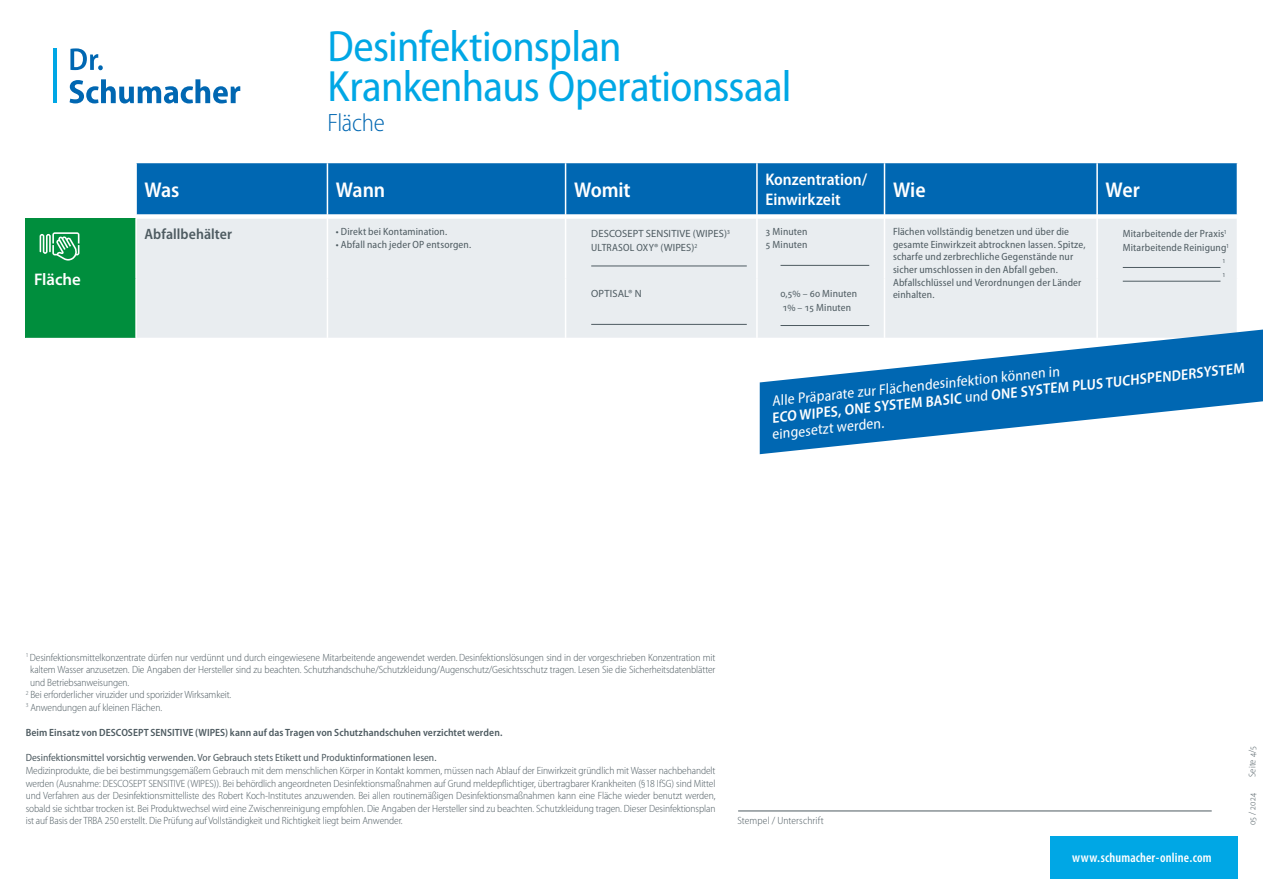
<style>
.page{position:relative;width:1263px;height:893px;background:#fff}
.page>*{position:absolute;margin:0;border:0;box-sizing:border-box;transform-origin:0 0}
.t1{font:semi-condensed 43.95px/40.2px "Myriad Pro";letter-spacing:-.015em;color:#00a7e5}
.t2{font:300 semi-condensed 25.05px "Myriad Pro";letter-spacing:-.015em;color:#0067b2}
.t3{font:600 semi-condensed 21.45px "Myriad Pro";letter-spacing:-.005em;color:#fff}
.t4{font:600 semi-condensed 16.8px/20.2px "Myriad Pro";color:#fff}
.t5{font:600 16.8px "Myriad Pro";letter-spacing:-.005em;color:#fff}
.t6{font:15px/16.5px "Myriad Variable Concept";color:#fff}
.t7{font:600 semi-condensed 15px "Myriad Pro";letter-spacing:.005em;color:#4e5b61}
.t8{font:600 condensed 13.5px "Myriad Pro";letter-spacing:.01em;color:#fff}
.t9{font:300 semi-condensed 10.5px/12.6px "Myriad Pro";letter-spacing:-.01em;color:#4e5b61;text-align:justify}
.t10{font:semi-condensed 10.5px/12.6px "Myriad Pro";letter-spacing:.01em;color:#4e5b61}
.t11{font:600 semi-condensed 10.5px "Myriad Pro";letter-spacing:.005em;color:#4e5b61}
.t12{font:10.5px/13.8px "Myriad Pro";letter-spacing:.01em;color:#4e5b61}
.t13{font:300 semi-condensed 10.5px "Myriad Pro";letter-spacing:.01em;color:#4e5b61}
.t14{font:300 semi-condensed 9.75px "Myriad Pro";letter-spacing:.02em;color:#4e5b61}
.t15{font:semi-condensed 6.15px "Myriad Pro";color:#4e5b61}
.s1{font-stretch:semi-condensed}
.s2{font-size:9.75px}
</style>
<div class="page">
<div style="left:1050px;top:836px;width:187px;height:42px;background:#00a7e5"></div>
<hr style="left:53px;top:49px;width:3px;height:54px;background:#00a7e5">
<svg style="left:70px;top:79px;width:170px;height:24px"></svg>
<svg style="left:70px;top:48px;width:33px;height:22px"></svg>
<hr style="left:738px;top:811px;width:474px;height:1px;background:#4e5b61">
<div style="left:137px;top:163px;width:1100px;height:51px;background:#0067b2"></div>
<div style="left:26px;top:219px;width:110px;height:119px;background:#008e3d"></div>
<div style="left:137px;top:219px;width:1100px;height:119px;background:#e9edf0"></div>
<hr style="left:327px;top:163px;width:1px;height:51px;background:#fff">
<hr style="left:565px;top:163px;width:1px;height:51px;background:#fff">
<hr style="left:756px;top:163px;width:2px;height:51px;background:#fff">
<hr style="left:884px;top:163px;width:1px;height:51px;background:#fff">
<hr style="left:1096px;top:163px;width:2px;height:51px;background:#fff">
<hr style="left:135px;top:219px;width:2px;height:59px;background:#fff">
<hr style="left:135px;top:278px;width:2px;height:60px;background:#fff">
<hr style="left:327px;top:219px;width:1px;height:59px;background:#fff">
<hr style="left:327px;top:278px;width:1px;height:60px;background:#fff">
<hr style="left:565px;top:219px;width:1px;height:59px;background:#fff">
<hr style="left:565px;top:278px;width:1px;height:60px;background:#fff">
<hr style="left:756px;top:219px;width:2px;height:59px;background:#fff">
<hr style="left:884px;top:219px;width:1px;height:59px;background:#fff">
<hr style="left:1096px;top:219px;width:2px;height:59px;background:#fff">
<hr style="left:1096px;top:278px;width:2px;height:60px;background:#fff">
<hr style="left:756px;top:278px;width:2px;height:60px;background:#fff">
<hr style="left:884px;top:278px;width:1px;height:60px;background:#fff">
<svg style="left:40px;top:232px;width:39px;height:29px"></svg>
<hr style="left:591px;top:266px;width:156px;height:1px;background:#4e5b61">
<hr style="left:780px;top:265px;width:89px;height:1px;background:#4e5b61">
<hr style="left:1123px;top:267px;width:97px;height:1px;background:#4e5b61">
<hr style="left:1123px;top:281px;width:97px;height:1px;background:#4e5b61">
<hr style="left:591px;top:324px;width:156px;height:1px;background:#4e5b61">
<hr style="left:780px;top:325px;width:89px;height:1px;background:#4e5b61">
<svg style="left:760px;top:330px;width:503px;height:124px;fill:#0067b2"></svg>
<h1 class="t1" style="left:327px;top:25px;width:466px">Desinfektionsplan<br>Krankenhaus Operationssaal</h1>
<h2 class="t2" style="left:327px;top:108px;width:59px">Fläche</h2>
<h3 class="t5" style="left:34px;top:269px;width:48px">Fläche</h3>
<h3 class="t3" style="left:145px;top:176px;width:36px">Was</h3>
<h3 class="t3" style="left:336px;top:176px;width:51px">Wann</h3>
<h3 class="t3" style="left:574px;top:176px;width:58px">Womit</h3>
<h3 class="t4" style="left:765px;top:169px;width:103px">Konzentration/<br>Einwirkzeit</h3>
<h3 class="t3" style="left:893px;top:176px;width:34px">Wie</h3>
<h3 class="t3" style="left:1106px;top:176px;width:36px">Wer</h3>
<h3 class="t7" style="left:145px;top:224px;width:89px">Abfallbehälter</h3>
<p class="t10" style="left:336px;top:225px;width:113px">• Direkt bei Kontamination.</p>
<p class="t10" style="left:336px;top:238px;width:137px">• Abfall nach jeder OP entsorgen.</p>
<p class="t12" style="left:591px;top:227px;width:140px">DESCOSEPT SENSITIVE (WIPES)<sup>3<br></sup><span class="s1">ULTRASOL OXY®</span> (WIPES)<sup>2</sup></p>
<p class="t10" style="left:765px;top:225px;width:44px">3 Minuten<br>5 Minuten</p>
<p class="t10" style="left:893px;top:225px;width:194px">Flächen vollständig benetzen und über die gesamte Einwirkzeit abtrocknen lassen. Spitze, scharfe und zerbrechliche Gegenstände nur sicher umschlossen in den Abfall geben.<br>Abfallschlüssel und Verordnungen der Länder einhalten.</p>
<p class="t10" style="left:1123px;top:227px;width:108px;line-height:13.6px">Mitarbeitende der Praxis<sup>1<br></sup>Mitarbeitende Reinigung<sup>1</sup></p>
<p class="t15" style="left:1222px;top:257px;width:4px">1</p>
<p class="t15" style="left:1222px;top:271px;width:4px">1</p>
<p class="t12" style="left:591px;top:286px;width:52px">OPTISAL® N</p>
<p class="t10" style="left:780px;top:286px;width:78px;line-height:13.6px">0,5% <span class="s2">–</span> 60 Minuten<br>1% <span class="s2">–</span> 15 Minuten</p>
<h3 class="t6" style="left:767px;top:393px;width:478px;rotate:-6deg">Alle Präparate zur Flächendesinfektion können in<br>ECO WIPES, ONE SYSTEM BASIC und ONE SYSTEM PLUS TUCHSPENDERSYSTEM eingesetzt werden.</h3>
<p class="t9" style="left:26px;top:651px;width:691px"><sup>1</sup> Desinfektionsmittelkonzentrate dürfen nur verdünnt und durch eingewiesene Mitarbeitende angewendet werden.Desinfektionslösungen sind in der vorgeschrieben Konzentration mit</p>
<p class="t9" style="left:30px;top:663px;width:687px">kaltem Wasser anzusetzen. Die Angaben der Hersteller sind zu beachten. Schutzhandschuhe/Schutzkleidung/Augenschutz/Gesichtsschutz tragen. Lesen Sie die Sicherheitsdatenblätter</p>
<p class="t9" style="left:30px;top:676px;width:101px">und Betriebsanweisungen.</p>
<p class="t9" style="left:26px;top:688px;width:207px"><sup>2</sup> Bei erforderlicher viruzider und sporizider Wirksamkeit.</p>
<p class="t9" style="left:26px;top:701px;width:138px"><sup>3</sup> Anwendungen auf kleinen Flächen.</p>
<p class="t11" style="left:26px;top:726px;width:478px">Beim Einsatz von DESCOSEPT SENSITIVE (WIPES) kann auf das Tragen von Schutzhandschuhen verzichtet werden.</p>
<p class="t10" style="left:26px;top:751px;width:412px">Desinfektionsmittel vorsichtig verwenden. Vor Gebrauch stets Etikett und Produktinformationen lesen.</p>
<p class="t9" style="left:26px;top:764px;width:691px">Medizinprodukte, die bei bestimmungsgemäßem Gebrauch mit dem menschlichen Körper in Kontakt kommen, müssen nach Ablauf der Einwirkzeit gründlich mit Wasser nachbehandelt werden (Ausnahme: DESCOSEPT SENSITIVE (WIPES)). Bei behördlich angeordneten Desinfektionsmaßnahmen auf Grund meldepflichtiger, übertragbarer Krankheiten (§18 IfSG) sind Mittel und Verfahren aus der Desinfektionsmittelliste des Robert Koch-Institutes anzuwenden. Bei allen routinemäßigen Desinfektionsmaßnahmen kann eine Fläche wieder benutzt werden, sobald sie sichtbar trocken ist. Bei Produktwechsel wird eine Zwischenreinigung empfohlen. Die Angaben der Hersteller sind zu beachten. Schutzkleidung tragen. Dieser Desinfektionsplan ist auf Basis der TRBA 250 erstellt. Die Prüfung auf Vollständigkeit und Richtigkeit liegt beim Anwender.</p>
<p class="t13" style="left:737px;top:815px;width:88px">Stempel / Unterschrift</p>
<p class="t8" style="left:1072px;top:849px;width:141px">www.schumacher-online.com</p>
<p class="t14" style="left:1246px;top:777px;width:32px;rotate:-90deg">Seite 4/5</p>
<p class="t14" style="left:1246px;top:825px;width:34px;rotate:-90deg">05 / 2024</p>
</div>
